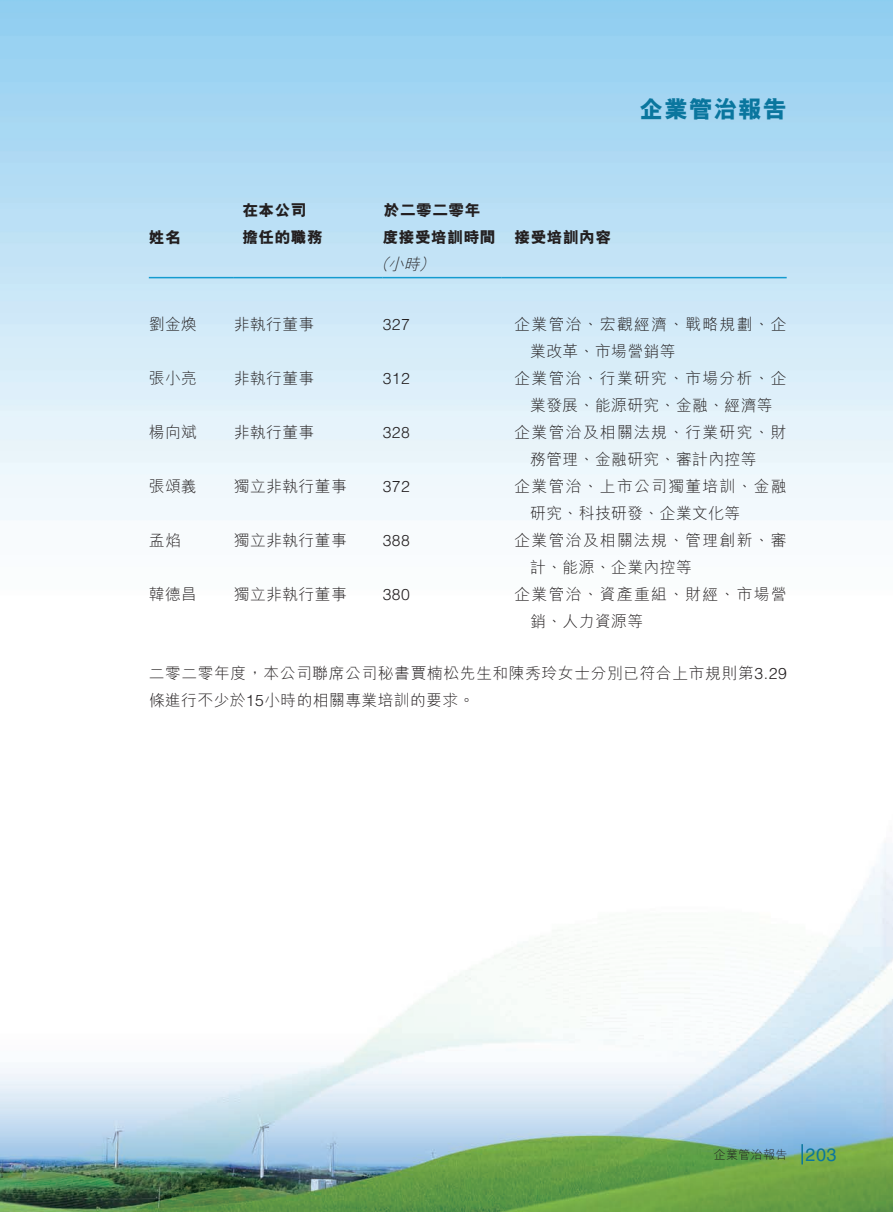
<style>
.page{position:relative;width:893px;height:1212px;background:#fff}
.page>*{position:absolute;margin:0;border:0;box-sizing:border-box;transform-origin:0 0}
.t1{font:800 24px "M Hei HK";letter-spacing:.03em;color:#0a769e}
.t2{font:300 15.75px/27px "M Hei HK";letter-spacing:.085em;color:#231f20}
.t3{font:300 15.75px/27px "M Hei HK";letter-spacing:.03em;color:#231f20}
.t4{font:800 15.75px/27px "M Hei HK";letter-spacing:.03em;color:#231f20}
.t5{font:300 15.75px "Helvetica LT Std";letter-spacing:.03em;color:#231f20}
.t6{font:italic 300 15.75px "M Hei HK";color:#231f20}
.t7{font:300 12px "M Hei HK";letter-spacing:.03em;color:#231f20}
.s1{font-family:"Helvetica LT Std"}
.s2{font-family:"Helvetica LT Std";font-weight:400;font-size:18px;color:#0a769e}
</style>
<div class="page">
<img style="left:0;top:0;width:893px;height:1212px">
<hr style="left:801px;top:1144px;width:2px;height:20px;background:#0a769e">
<hr style="left:149px;top:277px;width:85px;height:1px;background:#149bcf">
<hr style="left:234px;top:277px;width:149px;height:1px;background:#149bcf">
<hr style="left:383px;top:277px;width:119px;height:1px;background:#149bcf">
<hr style="left:502px;top:277px;width:285px;height:1px;background:#149bcf">
<p class="t4" style="left:149px;top:224px;width:33px">姓名</p>
<h1 class="t1" style="left:639px;top:97px;width:149px">企業管治報告</h1>
<p class="t4" style="left:242px;top:197px;width:82px">在本公司擔任的職務</p>
<p class="t4" style="left:383px;top:197px;width:230px">於二零二零年<br>度接受培訓時間 接受培訓內容</p>
<p class="t6" style="left:373px;top:257px;width:67px">（小時）</p>
<p class="t3" style="left:149px;top:311px;width:50px">劉金煥</p>
<p class="t3" style="left:234px;top:311px;width:82px">非執行董事</p>
<p class="t5" style="left:383px;top:315px;width:29px">327</p>
<p class="t2" style="left:530px;top:311px;width:258px;text-indent:-16px">企業管治、宏觀經濟、戰略規劃、企業改革、市場營銷等</p>
<p class="t3" style="left:149px;top:365px;width:50px">張小亮</p>
<p class="t3" style="left:234px;top:365px;width:82px">非執行董事</p>
<p class="t5" style="left:383px;top:369px;width:29px">312</p>
<p class="t2" style="left:514px;top:365px;width:274px;text-align:center">企業管治、行業研究、市場分析、企業發展、能源研究、金融、經濟等</p>
<p class="t3" style="left:149px;top:419px;width:50px">楊向斌</p>
<p class="t3" style="left:234px;top:419px;width:82px">非執行董事</p>
<p class="t5" style="left:383px;top:423px;width:29px">328</p>
<p class="t2" style="left:530px;top:419px;width:258px;text-indent:-16px">企業管治及相關法規、行業研究、財務管理、金融研究、審計內控等</p>
<p class="t3" style="left:149px;top:473px;width:50px">張頌義</p>
<p class="t3" style="left:234px;top:473px;width:114px">獨立非執行董事</p>
<p class="t5" style="left:383px;top:477px;width:29px">372</p>
<p class="t2" style="left:530px;top:473px;width:258px;text-indent:-16px">企業管治、上市公司獨董培訓、金融研究、科技研發、企業文化等</p>
<p class="t3" style="left:149px;top:527px;width:33px">孟焰</p>
<p class="t3" style="left:234px;top:527px;width:114px">獨立非執行董事</p>
<p class="t5" style="left:383px;top:531px;width:29px">388</p>
<p class="t2" style="left:530px;top:527px;width:258px;text-indent:-16px">企業管治及相關法規、管理創新、審計、能源、企業內控等</p>
<p class="t3" style="left:149px;top:581px;width:50px">韓德昌</p>
<p class="t3" style="left:234px;top:581px;width:114px">獨立非執行董事</p>
<p class="t5" style="left:383px;top:585px;width:29px">380</p>
<p class="t2" style="left:530px;top:581px;width:258px;text-indent:-16px">企業管治、資產重組、財經、市場營銷、人力資源等</p>
<p class="t3" style="left:149px;top:660px;width:639px">二零二零年度，本公司聯席公司秘書賈楠松先生和陳秀玲女士分別已符合上市規則第<span class="s1">3.29</span>條進行不少於<span class="s1">15</span>小時的相關專業培訓的要求。</p>
<p class="t7" style="left:714px;top:1148px;width:124px">企業管治報告 <span class="s2">203</span></p>
</div>
